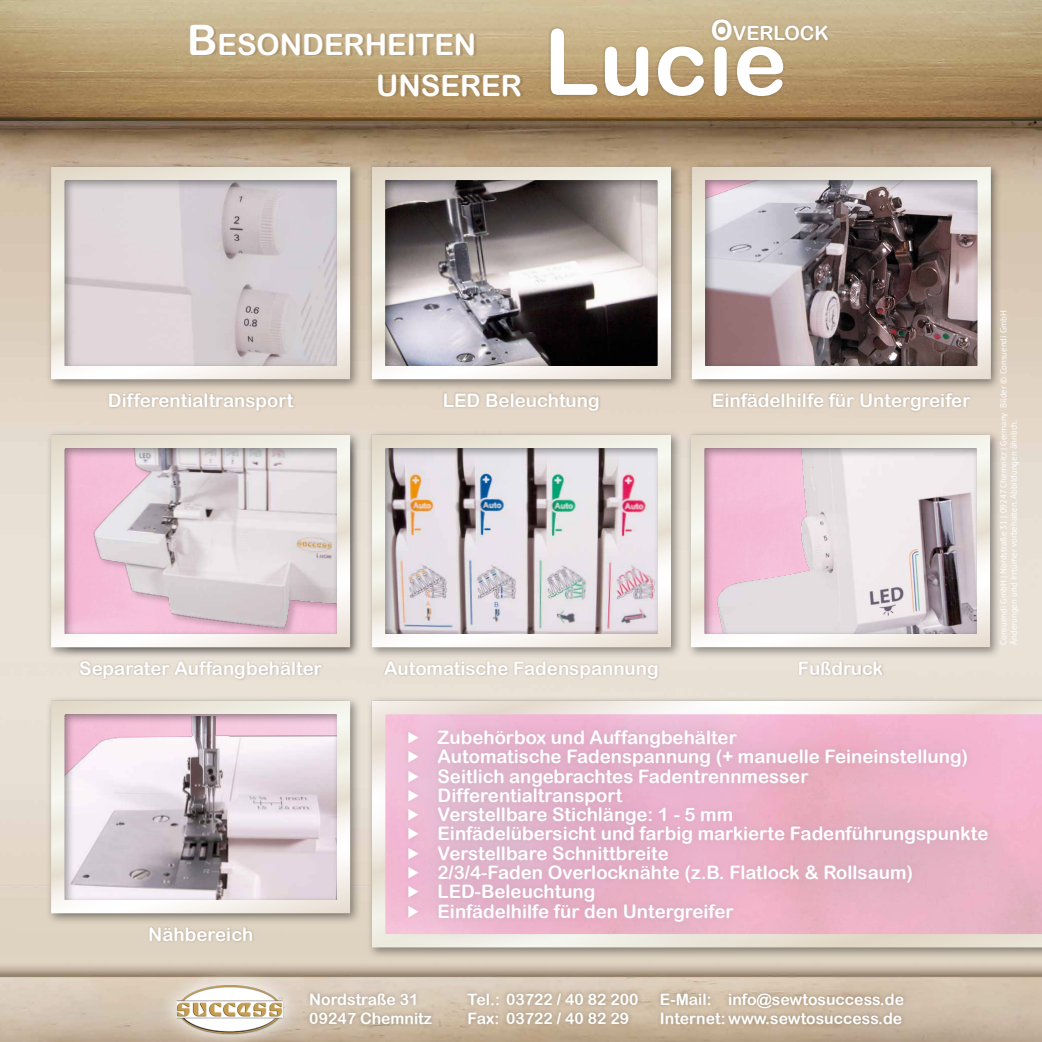
<style>
.page{position:relative;width:1042px;height:1042px;background:#fff}
.page>*{position:absolute;margin:0;border:0;box-sizing:border-box;transform-origin:0 0}
.t1{font:29.4px/40.2px "Arial Rounded MT Bold";color:#fff}
.t2{font:19.6px "Arial Rounded MT Bold";color:#fff}
.t3{font:18.72px "Arial Rounded MT Bold";color:#fff}
.t4{font:18.55px/19.2px "Arial Rounded MT Bold";color:#fff}
.t5{font:15.75px/19.2px "Arial Rounded MT Bold";color:#fff}
.t6{font:8.75px/10.5px "PT Sans";color:#fff}
.s1{font-size:42px}
.s2{font-size:28px}
</style>
<div class="page">
<img style="left:0;top:0;width:1042px;height:1042px">
<div style="left:46px;top:161px;width:316px;height:230px;background:#000;opacity:.39"></div>
<div style="left:50px;top:164px;width:302px;height:217px;background:#000;opacity:.61"></div>
<div style="left:46px;top:429px;width:316px;height:230px;background:#000;opacity:.39"></div>
<div style="left:50px;top:432px;width:302px;height:217px;background:#000;opacity:.61"></div>
<div style="left:46px;top:695px;width:316px;height:230px;background:#000;opacity:.39"></div>
<div style="left:50px;top:698px;width:302px;height:217px;background:#000;opacity:.61"></div>
<div style="left:366px;top:161px;width:316px;height:230px;background:#000;opacity:.39"></div>
<div style="left:370px;top:164px;width:303px;height:217px;background:#000;opacity:.61"></div>
<div style="left:366px;top:429px;width:316px;height:230px;background:#000;opacity:.39"></div>
<div style="left:370px;top:432px;width:303px;height:217px;background:#000;opacity:.61"></div>
<div style="left:686px;top:161px;width:316px;height:230px;background:#000;opacity:.39"></div>
<div style="left:690px;top:164px;width:303px;height:217px;background:#000;opacity:.61"></div>
<div style="left:686px;top:429px;width:315px;height:230px;background:#000;opacity:.39"></div>
<div style="left:689px;top:432px;width:303px;height:217px;background:#000;opacity:.61"></div>
<div style="left:366px;top:695px;width:676px;height:264px;background:#000;opacity:.39"></div>
<div style="left:371px;top:698px;width:671px;height:250px;background:#000;opacity:.61"></div>
<div style="left:158px;top:967px;width:143px;height:75px;background:#fff;opacity:.76"></div>
<img style="left:170px;top:980px;width:119px;height:56px">
<div style="left:107px;top:392px;width:189px;height:21px;background:#4a3e2f;opacity:.3"></div>
<div style="left:78px;top:659px;width:246px;height:21px;background:#4a3e2f;opacity:.3"></div>
<div style="left:147px;top:925px;width:107px;height:18px;background:#4a3e2f;opacity:.3"></div>
<div style="left:442px;top:391px;width:159px;height:22px;background:#4a3e2f;opacity:.3"></div>
<div style="left:382px;top:659px;width:278px;height:21px;background:#4a3e2f;opacity:.3"></div>
<div style="left:711px;top:392px;width:262px;height:21px;background:#4a3e2f;opacity:.3"></div>
<div style="left:797px;top:660px;width:88px;height:17px;background:#4a3e2f;opacity:.3"></div>
<div style="left:372px;top:695px;width:650px;height:260px;background:#bb9bab;opacity:.54"></div>
<div style="left:305px;top:988px;width:131px;height:41px;background:#4a3e2f;opacity:.4"></div>
<div style="left:462px;top:988px;width:181px;height:41px;background:#4a3e2f;opacity:.4"></div>
<div style="left:655px;top:988px;width:253px;height:41px;background:#4a3e2f;opacity:.4"></div>
<div style="left:548px;top:24px;width:238px;height:75px;background:#4a3e2f;opacity:.3"></div>
<svg style="left:551px;top:27px;width:232px;height:69px"></svg>
<div style="left:709px;top:17px;width:122px;height:25px;background:#4a3e2f;opacity:.3"></div>
<div style="left:193px;top:25px;width:330px;height:71px;background:#4a3e2f;opacity:.18"></div>
<h1 class="t1" style="left:376px;top:24px;width:147px;text-indent:-189px"><span class="s1">B</span>ESONDERHEITEN<br>UNSERER</h1>
<p class="t2" style="left:711px;top:22px;width:120px"><span class="s2">O</span>VERLOCK</p>
<p class="t3" style="left:108px;top:389px;width:187px">Differentialtransport</p>
<p class="t3" style="left:79px;top:657px;width:244px">Separater Auffangbehälter</p>
<p class="t3" style="left:148px;top:923px;width:107px">Nähbereich</p>
<p class="t3" style="left:443px;top:389px;width:158px">LED Beleuchtung</p>
<p class="t3" style="left:384px;top:657px;width:276px">Automatische Fadenspannung</p>
<p class="t3" style="left:712px;top:389px;width:260px">Einfädelhilfe für Untergreifer</p>
<p class="t3" style="left:798px;top:657px;width:87px">Fußdruck</p>
<p class="t6" style="left:998px;top:645px;width:336px;rotate:-90deg">Consuendi GmbH | Nordstraße 31 | 09247 Chemnitz | Germany Bilder © Consuendi GmbH<br>Änderungen und Irrtümer vorbehalten. Abbildungen ähnlich.</p>
<p class="t4" style="left:406px;top:728px;width:584px">▶ Zubehörbox und Auffangbehälter<br>▶ Automatische Fadenspannung (+ manuelle Feineinstellung)<br>▶ Seitlich angebrachtes Fadentrennmesser<br>▶ Differentialtransport<br>▶ Verstellbare Stichlänge: 1 - 5 mm<br>▶ Einfädelübersicht und farbig markierte Fadenführungspunkte ▶ Verstellbare Schnittbreite<br>▶ 2/3/4-Faden Overlocknähte (z.B. Flatlock &amp; Rollsaum)<br>▶ LED-Beleuchtung<br>▶ Einfädelhilfe für den Untergreifer</p>
<p class="t5" style="left:309px;top:989px;width:124px">Nordstraße 31<br>09247 Chemnitz</p>
<p class="t5" style="left:468px;top:989px;width:172px">Tel.: 03722 / 40 82 200<br>Fax: 03722 / 40 82 29</p>
<p class="t5" style="left:660px;top:989px;width:246px">E-Mail: info@sewtosuccess.de<br>Internet: www.sewtosuccess.de</p>
</div>
